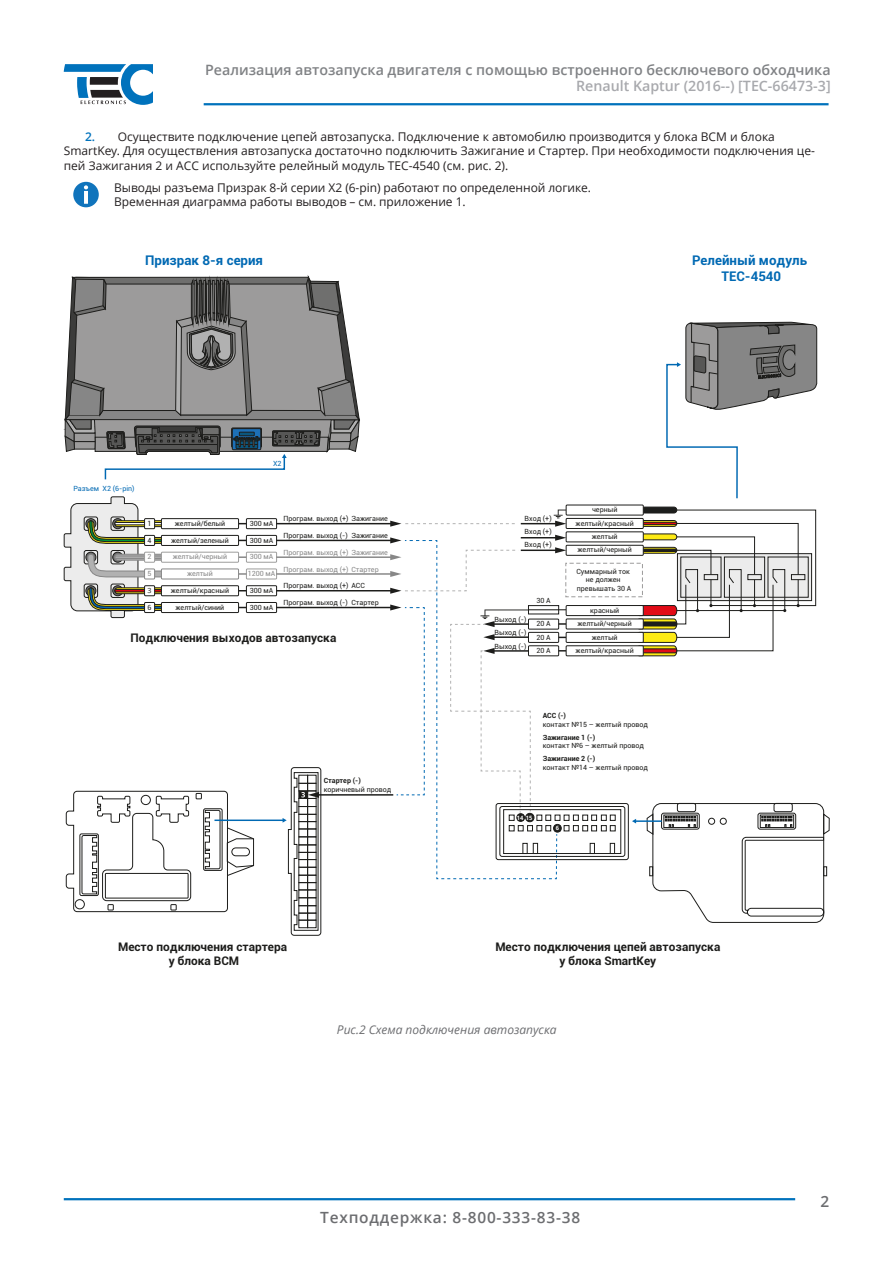
<style>
.page{position:relative;width:893px;height:1263px;background:#fff}
.page>*{position:absolute;margin:0;border:0;box-sizing:border-box;transform-origin:0 0}
.t1{font:600 15.45px "Open Sans";letter-spacing:.05em;color:#6c6d70}
.t2{font:600 14.25px "Open Sans";color:#808285}
.t3{font:600 14.25px "Open Sans";color:#a8a9ad}
.t4{font:700 13.35px/15.9px "Roboto";color:#0069b3;text-align:center}
.Text{font:12px/14.4px "Open Sans";color:#231f20}
.Figure{font:italic 12px "Open Sans";color:#6c6d70}
.t5{font:700 11.85px/14.2px "Roboto";color:#1d1d1b;text-align:center}
.t6{font:7.05px/8.6px "Roboto";color:#1d1d1b}
.t7{font:7.05px "Roboto";color:#878787}
.t8{font:7.05px "Roboto";color:#0069b3}
.t9{font:7.05px "Open Sans";color:#1d1d1b}
.t10{font:700 5.85px "Open Sans";color:#fff;scale:.96 1}
.s1{font-weight:600;color:#0072bc}
.s2{font-weight:700}
</style>
<div class="page">
<svg style="left:64px;top:64px;width:89px;height:41px"></svg>
<hr style="left:204px;top:103px;width:624px;height:2px;background:#0072bc">
<hr style="left:64px;top:1198px;width:731px;height:2px;background:#0072bc">
<div style="left:73px;top:182px;width:26px;height:25px;background:#1074bc;border-radius:50%"></div>
<svg style="left:84px;top:185px;width:4px;height:4px"></svg>
<hr style="left:84px;top:191px;width:4px;height:13px;background:#fff">
<svg style="left:63px;top:276px;width:297px;height:342px"></svg>
<hr style="left:276px;top:523px;width:116px;height:1px;background:#1d1d1b">
<svg style="left:390px;top:521px;width:125px;height:6px"></svg>
<hr style="left:276px;top:540px;width:116px;height:1px;background:#1d1d1b">
<hr style="left:276px;top:556px;width:116px;height:2px;background:#878787">
<hr style="left:276px;top:573px;width:116px;height:2px;background:#878787">
<hr style="left:276px;top:590px;width:116px;height:1px;background:#1d1d1b">
<hr style="left:276px;top:607px;width:116px;height:1px;background:#1d1d1b">
<svg style="left:66px;top:790px;width:188px;height:122px"></svg>
<div style="left:636px;top:507px;width:41px;height:6px;border:1px solid #1d1d1b;border-radius:3px"></div>
<div style="left:566px;top:505px;width:77px;height:10px;background:#fff"></div>
<div style="left:566px;top:505px;width:78px;height:10px;border:1px solid #1d1d1b"></div>
<div style="left:566px;top:518px;width:78px;height:11px;border:1px solid #1d1d1b"></div>
<div style="left:566px;top:545px;width:78px;height:11px;border:1px solid #1d1d1b"></div>
<div style="left:566px;top:531px;width:78px;height:11px;border:1px solid #1d1d1b"></div>
<svg style="left:636px;top:509px;width:180px;height:147px"></svg>
<div style="left:566px;top:605px;width:77px;height:11px;background:#fff"></div>
<div style="left:566px;top:605px;width:78px;height:11px;border:1px solid #1d1d1b"></div>
<div style="left:566px;top:619px;width:77px;height:10px;background:#fff"></div>
<div style="left:566px;top:619px;width:78px;height:10px;border:1px solid #1d1d1b"></div>
<div style="left:566px;top:646px;width:77px;height:10px;background:#fff"></div>
<div style="left:566px;top:645px;width:78px;height:11px;border:1px solid #1d1d1b"></div>
<div style="left:566px;top:632px;width:77px;height:10px;background:#fff"></div>
<div style="left:566px;top:632px;width:78px;height:11px;border:1px solid #1d1d1b"></div>
<div style="left:565px;top:563px;width:78px;height:34px;border:1px dashed #9c9b9b"></div>
<hr style="left:521px;top:523px;width:36px;height:1px;background:#1d1d1b">
<svg style="left:554px;top:510px;width:12px;height:17px"></svg>
<svg style="left:666px;top:322px;width:152px;height:177px"></svg>
<hr style="left:317px;top:794px;width:76px;height:2px;background:#1d1d1b">
<hr style="left:214px;top:819px;width:69px;height:2px;background:#0069b3">
<svg style="left:283px;top:767px;width:39px;height:169px"></svg>
<svg style="left:646px;top:803px;width:184px;height:120px"></svg>
<hr style="left:635px;top:820px;width:27px;height:2px;background:#0069b3">
<div style="left:496px;top:803px;width:133px;height:57px;border:1px solid #1d1d1b;border-radius:2px"></div>
<svg style="left:390px;top:535px;width:226px;height:344px"></svg>
<div style="left:499px;top:806px;width:126px;height:51px;border:1px solid #1d1d1b;border-radius:2px"></div>
<div style="left:517px;top:814px;width:8px;height:7px;background:#1d1d1b;border-radius:50%"></div>
<div style="left:516px;top:813px;width:9px;height:9px;border:1px solid #1d1d1b;border-radius:50%"></div>
<div style="left:526px;top:813px;width:8px;height:9px;background:#1d1d1b;border-radius:50%"></div>
<div style="left:525px;top:813px;width:9px;height:9px;border:1px solid #1d1d1b;border-radius:50%"></div>
<div style="left:554px;top:824px;width:7px;height:8px;background:#1d1d1b;border-radius:50%"></div>
<div style="left:553px;top:824px;width:9px;height:8px;border:1px solid #1d1d1b;border-radius:50%"></div>
<h2 class="t2" style="left:205px;top:60px;width:627px">Реализация автозапуска двигателя с помощью встроенного бесключевого обходчика</h2>
<h2 class="t3" style="left:576px;top:76px;width:256px">Renault Kaptur (2016--) [TEC-66473-3]</h2>
<p class="Text" style="left:64px;top:130px;width:753px;text-indent:21px"><span class="s1">2.</span> Осуществите подключение цепей автозапуска. Подключение к автомобилю производится у блока BCM и блока<br>SmartKey. Для осуществления автозапуска достаточно подключить Зажигание и Стартер. При необходимости подключения це&shy;пей Зажигания 2 и АСС используйте релейный модуль TEC-4540 (см. рис. 2).</p>
<p class="Text" style="left:114px;top:181px;width:478px">Выводы разъема Призрак 8-й серии X2 (6-pin) работают по определенной логике.</p>
<p class="Text" style="left:114px;top:195px;width:353px">Временная диаграмма работы выводов – см. приложение 1.</p>
<p class="t4" style="left:145px;top:251px;width:119px">Призрак 8-я серия</p>
<p class="t4" style="left:692px;top:251px;width:116px">Релейный модуль<br>TEC-4540</p>
<p class="t8" style="left:73px;top:483px;width:63px">Разъем X2 (6-pin)</p>
<p class="t6" style="left:148px;top:519px;width:5px">1</p>
<p class="t6" style="left:175px;top:519px;width:52px">желтый/белый</p>
<p class="t6" style="left:147px;top:536px;width:5px">4</p>
<p class="t6" style="left:171px;top:536px;width:59px">желтый/зеленый</p>
<p class="t7" style="left:148px;top:552px;width:5px">2</p>
<p class="t7" style="left:173px;top:552px;width:56px">желтый/черный</p>
<p class="t7" style="left:148px;top:569px;width:5px">5</p>
<p class="t7" style="left:187px;top:569px;width:27px">желтый</p>
<p class="t6" style="left:148px;top:603px;width:5px">6</p>
<p class="t6" style="left:176px;top:603px;width:50px">желтый/синий</p>
<p class="t9" style="left:148px;top:586px;width:6px">3</p>
<p class="t6" style="left:171px;top:586px;width:60px">желтый/красный</p>
<p class="t8" style="left:273px;top:458px;width:10px">X2</p>
<p class="t6" style="left:250px;top:519px;width:25px">300 мА</p>
<p class="t6" style="left:250px;top:536px;width:25px">300 мА</p>
<p class="t7" style="left:250px;top:552px;width:25px">300 мА</p>
<p class="t7" style="left:248px;top:569px;width:29px">1200 мА</p>
<p class="t6" style="left:250px;top:586px;width:25px">300 мА</p>
<p class="t6" style="left:250px;top:603px;width:25px">300 мА</p>
<p class="t6" style="left:283px;top:514px;width:106px">Програм. выход (+) Зажигание</p>
<p class="t6" style="left:283px;top:531px;width:66px">Програм. выход (-)</p>
<p class="t7" style="left:283px;top:547px;width:106px">Програм. выход (+) Зажигание</p>
<p class="t7" style="left:283px;top:564px;width:97px">Програм. выход (+) Стартер</p>
<p class="t6" style="left:283px;top:581px;width:83px">Програм. выход (+) АСС</p>
<p class="t6" style="left:283px;top:598px;width:66px">Програм. выход (-)</p>
<p class="t6" style="left:351px;top:531px;width:38px">Зажигание</p>
<p class="t6" style="left:351px;top:598px;width:29px">Стартер</p>
<p class="t5" style="left:130px;top:630px;width:207px">Подключения выходов автозапуска</p>
<p class="t6" style="left:324px;top:776px;width:69px"><span class="s2">Стартер (-) </span>коричневый провод</p>
<p class="t6" style="left:525px;top:513px;width:29px">Вход (+)</p>
<p class="t6" style="left:525px;top:527px;width:29px">Вход (+)</p>
<p class="t6" style="left:525px;top:540px;width:29px">Вход (+)</p>
<p class="t6" style="left:495px;top:613px;width:33px;line-height:13px">Выход (-)<br>Выход (-)</p>
<p class="t6" style="left:495px;top:642px;width:33px">Выход (-)</p>
<p class="t6" style="left:536px;top:596px;width:16px">30 A</p>
<p class="t6" style="left:536px;top:617px;width:16px;line-height:13.4px;text-align:justify">20 А 20 А 20 А</p>
<p class="t6" style="left:576px;top:503px;width:60px;line-height:13.4px;text-align:center">черный желтый/красный</p>
<p class="t6" style="left:578px;top:545px;width:56px">желтый/черный</p>
<p class="t6" style="left:592px;top:532px;width:27px">желтый</p>
<p class="t6" style="left:576px;top:566px;width:56px;text-align:center">Суммарный ток не должен превышать 30 А</p>
<p class="t6" style="left:578px;top:603px;width:56px;line-height:13.4px;text-align:center">красный желтый/черный</p>
<p class="t6" style="left:576px;top:646px;width:60px">желтый/красный</p>
<p class="t6" style="left:592px;top:632px;width:27px">желтый</p>
<p class="t6" style="left:543px;top:711px;width:107px"><span class="s2">ACC (-)<br></span>контакт №15 – желтый провод</p>
<p class="t6" style="left:543px;top:733px;width:103px"><span class="s2">Зажигание 1 (-)<br></span>контакт №6 – желтый провод</p>
<p class="t6" style="left:543px;top:754px;width:107px"><span class="s2">Зажигание 2 (-)<br></span>контакт №14 – желтый провод</p>
<p class="t10" style="left:517px;top:814px;width:18px">14 15</p>
<p class="t10" style="left:556px;top:825px;width:5px">6</p>
<p class="t5" style="left:118px;top:939px;width:171px">Место подключения стартера у блока BCM</p>
<p class="t5" style="left:495px;top:939px;width:226px">Место подключения цепей автозапуска у блока SmartKey</p>
<p class="Figure" style="left:337px;top:1021px;width:221px">Рис.2 Схема подключения автозапуска</p>
<h1 class="t1" style="left:320px;top:1206px;width:262px">Техподдержка: 8-800-333-83-38</h1>
<h1 class="t1" style="left:820px;top:1190px;width:10px">2</h1>
</div>
